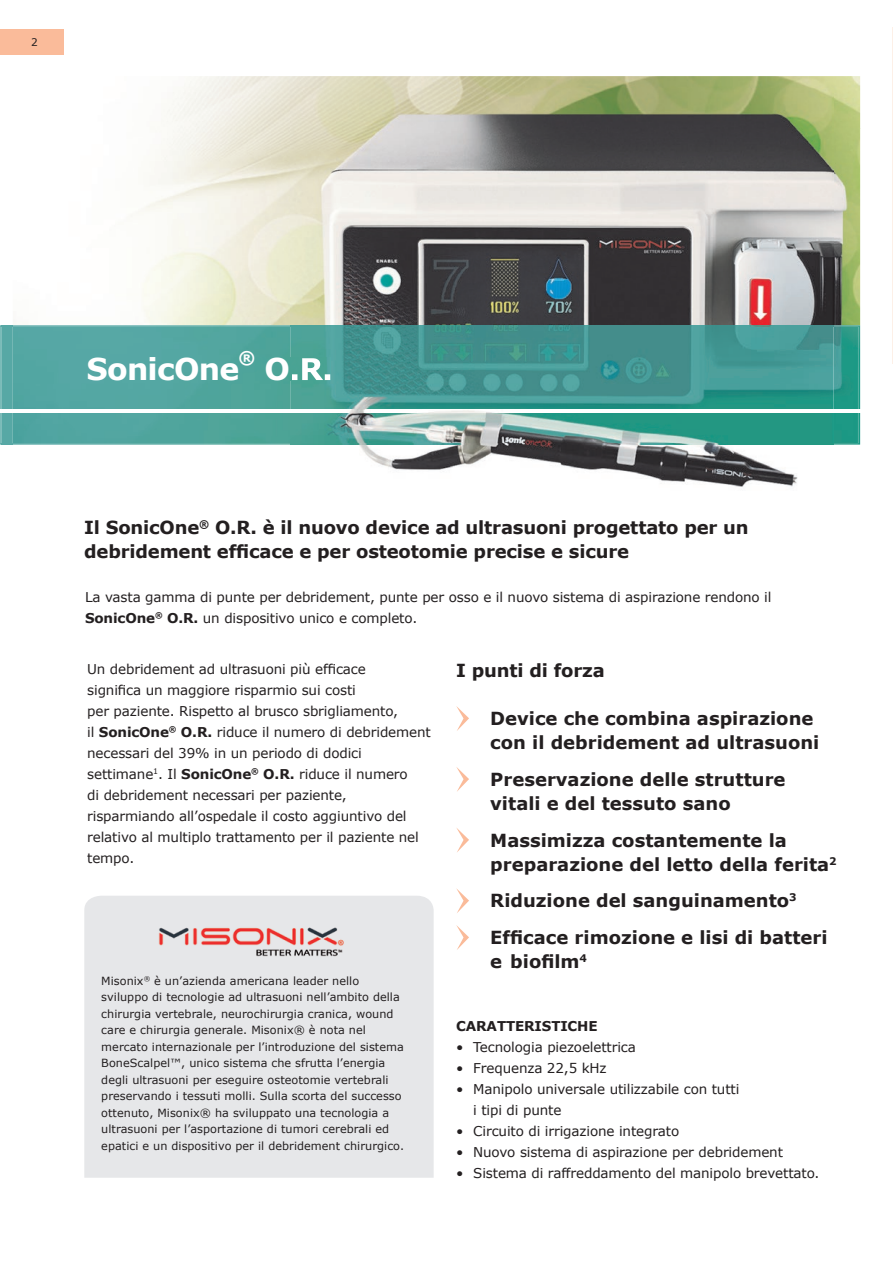
<style>
.page{position:relative;width:893px;height:1263px;background:#fff}
.page>*{position:absolute;margin:0;border:0;box-sizing:border-box;transform-origin:0 0}
.t1{font:700 30px "Verdana";letter-spacing:-.025em;color:#fff}
.t2{font:700 18px/24px "Verdana";color:#231f20}
.t3{font:700 17.55px "Verdana";color:#fff}
.t4{font:13.5px/21px "Verdana";letter-spacing:-.01em;color:#231f20}
.t5{font:700 13.5px "Verdana";letter-spacing:-.01em;color:#231f20}
.t6{font:11.25px/16.5px "Verdana";letter-spacing:.005em;color:#231f20}
.t7{font:10.5px "Verdana";color:#231f20}
.s1{font-weight:700}
</style>
<div class="page">
<div style="left:0;top:29px;width:64px;height:26px;background:#fabb9a"></div>
<img style="left:330px;top:76px;width:530px;height:52px">
<img style="left:833px;top:128px;width:27px;height:197px">
<svg style="left:456px;top:706px;width:13px;height:25px"></svg>
<svg style="left:456px;top:767px;width:13px;height:25px"></svg>
<svg style="left:456px;top:828px;width:13px;height:24px"></svg>
<svg style="left:456px;top:888px;width:13px;height:25px"></svg>
<svg style="left:456px;top:925px;width:13px;height:25px"></svg>
<img style="left:13px;top:325px;width:847px;height:120px">
<svg style="left:0;top:325px;width:13px;height:120px;background:#5eaca9"></svg>
<hr style="left:0;top:409px;width:893px;height:4px;background:#fff">
<img style="left:291px;top:88px;width:542px;height:399px">
<img style="left:291px;top:358px;width:39px;height:22px">
<div style="left:84px;top:896px;width:350px;height:282px;background:#e6e7e9"></div>
<img style="left:154px;top:920px;width:193px;height:39px">
<p class="t7" style="left:31px;top:35px;width:8px">2</p>
<h1 class="t1" style="left:87px;top:348px;width:154px">SonicOne</h1>
<p class="t3" style="left:239px;top:345px;width:18px">®</p>
<h2 class="t2" style="left:84px;top:515px;width:666px">Il SonicOne<sup>®</sup> O.R. è il nuovo device ad ultrasuoni progettato per un debridement efficace e per osteotomie precise e sicure</h2>
<p class="t4" style="left:85px;top:586px;width:688px">La vasta gamma di punte per debridement, punte per osso e il nuovo sistema di aspirazione rendono il<br><span class="s1">SonicOne</span><sup>®</sup> <span class="s1">O.R.</span> un dispositivo unico e completo.</p>
<p class="t4" style="left:87px;top:658px;width:345px">Un debridement ad ultrasuoni più efficace<br>significa un maggiore risparmio sui costi<br>per paziente. Rispetto al brusco sbrigliamento,<br>il <span class="s1">SonicOne</span><sup>®</sup> <span class="s1">O.R.</span> riduce il numero di debridement necessari del 39% in un periodo di dodici settimane<sup>1</sup>. Il <span class="s1">SonicOne</span><sup>®</sup> <span class="s1">O.R.</span> riduce il numero<br>di debridement necessari per paziente, risparmiando all’ospedale il costo aggiuntivo del relativo al multiplo trattamento per il paziente nel tempo.</p>
<h2 class="t2" style="left:456px;top:658px;width:150px">I punti di forza</h2>
<h2 class="t2" style="left:490px;top:706px;width:331px">Device che combina aspirazione con il debridement ad ultrasuoni</h2>
<h2 class="t2" style="left:490px;top:767px;width:297px">Preservazione delle strutture vitali e del tessuto sano</h2>
<h2 class="t2" style="left:490px;top:828px;width:348px">Massimizza costantemente la preparazione del letto della ferita<sup>2</sup></h2>
<h2 class="t2" style="left:490px;top:882px;width:339px;line-height:36.8px">Riduzione del sanguinamento<sup>3<br></sup>Efficace rimozione e lisi di batteri</h2>
<h2 class="t2" style="left:490px;top:949px;width:98px">e biofilm<sup>4</sup></h2>
<p class="t6" style="left:101px;top:972px;width:304px">Misonix<sup>®</sup> è un’azienda americana leader nello sviluppo di tecnologie ad ultrasuoni nell’ambito della chirurgia vertebrale, neurochirurgia cranica, wound care e chirurgia generale. Misonix® è nota nel mercato internazionale per l’introduzione del sistema BoneScalpel™, unico sistema che sfrutta l’energia degli ultrasuoni per eseguire osteotomie vertebrali preservando i tessuti molli. Sulla scorta del successo ottenuto, Misonix® ha sviluppato una tecnologia a ultrasuoni per l’asportazione di tumori cerebrali ed epatici e un dispositivo per il debridement chirurgico.</p>
<p class="t5" style="left:456px;top:1017px;width:143px">CARATTERISTICHE</p>
<p class="t4" style="left:456px;top:1037px;width:181px">• Tecnologia piezoelettrica</p>
<p class="t4" style="left:456px;top:1058px;width:152px">• Frequenza 22,5 kHz</p>
<p class="t4" style="left:473px;top:1079px;width:268px;text-indent:-17px">• Manipolo universale utilizzabile con tutti i tipi di punte</p>
<p class="t4" style="left:456px;top:1121px;width:224px">• Circuito di irrigazione integrato</p>
<p class="t4" style="left:456px;top:1142px;width:328px">• Nuovo sistema di aspirazione per debridement</p>
<p class="t4" style="left:456px;top:1163px;width:365px">• Sistema di raffreddamento del manipolo brevettato.</p>
</div>
